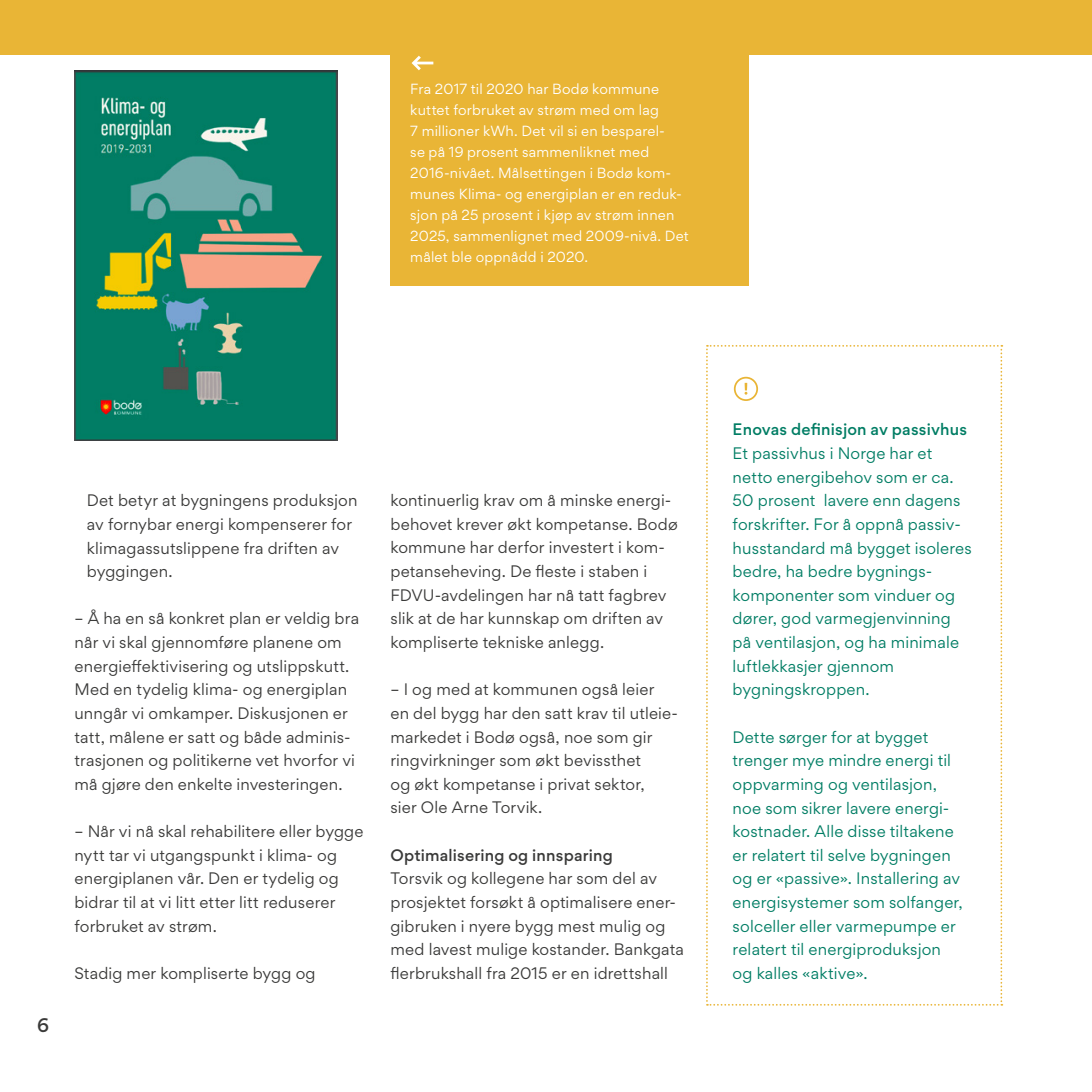
<style>
.page{position:relative;width:1092px;height:1092px;background:#fff}
.page>*{position:absolute;margin:0;border:0;box-sizing:border-box;transform-origin:0 0}
.t1{font:500 17.5px "Gordita";color:#3a3a39}
.t2{font:14.88px/23.6px "Gordita";letter-spacing:.01em;color:#3a3a39}
.t3{font:14.88px/23.6px "Gordita";letter-spacing:.01em;color:#007d64}
.t4{font:500 14.88px "Gordita";letter-spacing:.015em;color:#007d64}
.t5{font:500 14.88px "Gordita";letter-spacing:.015em;color:#3a3a39}
.t6{font:13.12px/21px "Gordita";letter-spacing:.015em;color:#fff}
</style>
<div class="page">
<img style="left:74px;top:71px;width:263px;height:369px">
<div style="left:390px;top:12px;width:359px;height:273px;background:#e9b536"></div>
<svg style="left:411px;top:55px;width:23px;height:16px"></svg>
<div style="left:0;top:0;width:1091px;height:55px;background:#e9b536"></div>
<svg style="left:706px;top:345px;width:296px;height:660px"></svg>
<div style="left:733px;top:377px;width:25px;height:24px;border:2px solid #e9b536;border-radius:50%"></div>
<p class="t6" style="left:410px;top:78px;width:280px">Fra 2017 til 2020 har Bodø kommune kuttet forbruket av strøm med om lag<br>7 millioner kWh. Det vil si en besparel-<br>se på 19 prosent sammenliknet med 2016-nivået. Målsettingen i Bodø kom&shy;munes Klima- og energiplan er en reduk&shy;sjon på 25 prosent i kjøp av strøm innen 2025, sammenlignet med 2009-nivå. Det målet ble oppnådd i 2020.</p>
<p class="t1" style="left:37px;top:1012px;width:13px">6</p>
<p class="t2" style="left:87px;top:488px;width:272px">Det betyr at bygningens produksjon av fornybar energi kompenserer for klimagassutslippene fra driften av byggingen.</p>
<p class="t2" style="left:74px;top:606px;width:286px">– Å ha en så konkret plan er veldig bra når vi skal gjennomføre planene om energieffektivisering og utslippskutt.<br>Med en tydelig klima- og energiplan unngår vi omkamper. Diskusjonen er tatt, målene er satt og både adminis&shy;trasjonen og politikerne vet hvorfor vi må gjøre den enkelte investeringen.</p>
<p class="t2" style="left:74px;top:819px;width:290px">– Når vi nå skal rehabilitere eller bygge nytt tar vi utgangspunkt i klima- og energiplanen vår. Den er tydelig og bidrar til at vi litt etter litt reduserer forbruket av strøm.</p>
<p class="t2" style="left:74px;top:961px;width:243px">Stadig mer kompliserte bygg og</p>
<p class="t2" style="left:390px;top:488px;width:289px">kontinuerlig krav om å minske energi&shy;behovet krever økt kompetanse. Bodø kommune har derfor investert i kom&shy;petanseheving. De fleste i staben i FDVU-avdelingen har nå tatt fagbrev slik at de har kunnskap om driften av kompliserte tekniske anlegg.</p>
<p class="t2" style="left:390px;top:677px;width:289px">– I og med at kommunen også leier<br>en del bygg har den satt krav til utleie&shy;markedet i Bodø også, noe som gir ringvirkninger som økt bevissthet<br>og økt kompetanse i privat sektor,<br>sier Ole Arne Torvik.</p>
<p class="t5" style="left:390px;top:843px;width:224px">Optimalisering og innsparing</p>
<p class="t2" style="left:390px;top:866px;width:295px">Torsvik og kollegene har som del av prosjektet forsøkt å optimalisere ener&shy;gibruken i nyere bygg mest mulig og med lavest mulige kostander. Bankgata flerbrukshall fra 2015 er en idrettshall</p>
<p class="t4" style="left:732px;top:418px;width:236px">Enovas definisjon av passivhus</p>
<p class="t3" style="left:732px;top:441px;width:241px">Et passivhus i Norge har et netto energibehov som er ca.<br>50 prosent lavere enn dagens forskrifter. For å oppnå passiv&shy;husstandard må bygget isoleres bedre, ha bedre bygnings&shy;komponenter som vinduer og dører, god varmegjenvinning på ventilasjon, og ha minimale luftlekkasjer gjennom bygningskroppen.</p>
<p class="t3" style="left:732px;top:724px;width:232px">Dette sørger for at bygget trenger mye mindre energi til oppvarming og ventilasjon, noe som sikrer lavere energi&shy;kostnader. Alle disse tiltakene er relatert til selve bygningen og er «passive». Installering av energisystemer som solfanger, solceller eller varmepumpe er relatert til energiproduksjon og kalles «aktive».</p>
</div>
